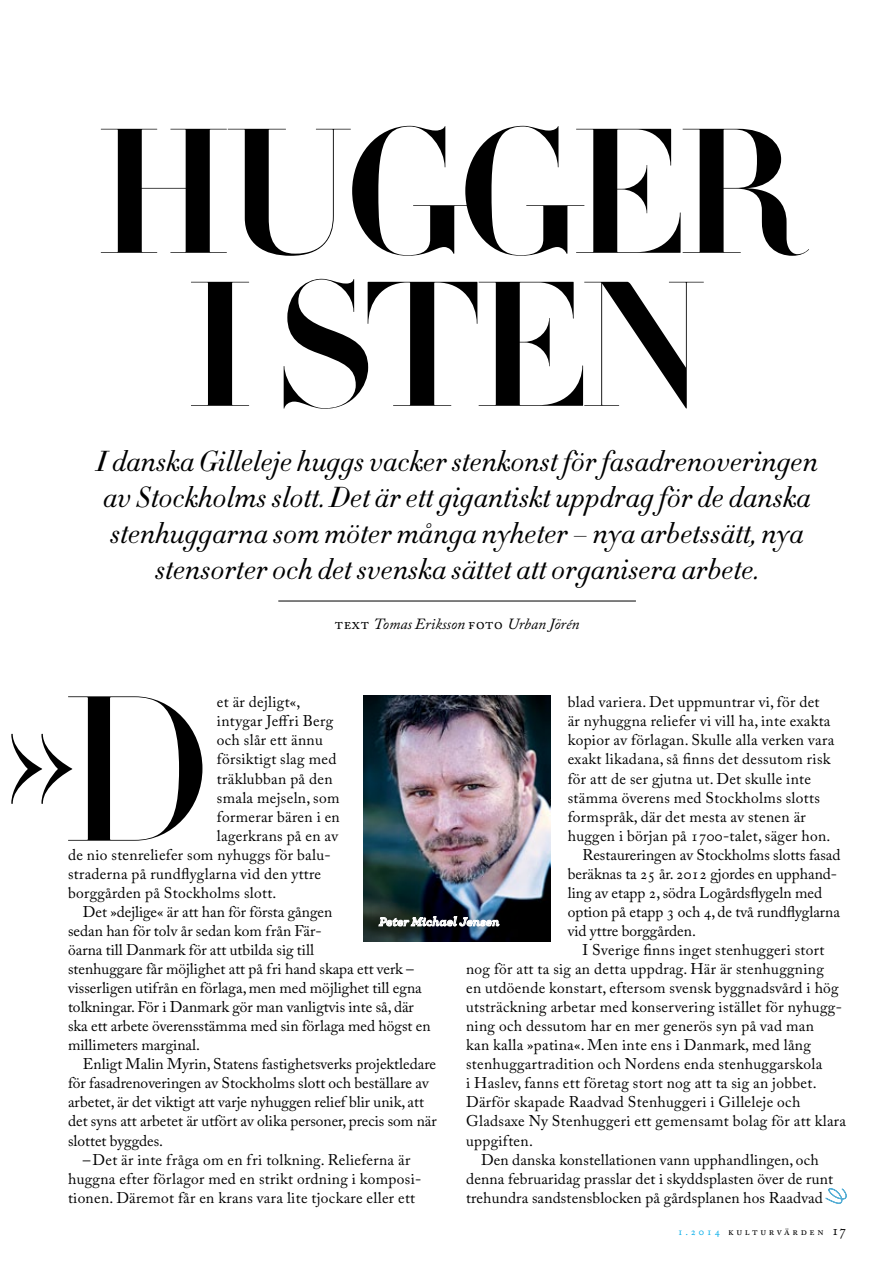
<style>
.page{position:relative;width:893px;height:1263px;background:#fff}
.page>*{position:absolute;margin:0;border:0;box-sizing:border-box;transform-origin:0 0}
.t1{font:203.55px "Didot HTF L96 Light";color:#000}
.t2{font:174.9px/153px "Didot HTF B96 Bold";letter-spacing:-.05em;color:#000;text-align:center}
.t3{font:28.5px/36px "Didot HTF L06 Light Ital";color:#000;text-align:center}
.t4{font:15.45px "Adobe Caslon Pro";letter-spacing:.01em;color:#000}
.t5{font:italic 15.45px "Adobe Caslon Pro";color:#000}
.t6{font:italic 700 12.75px "Archer";color:#fff}
.t7{font:10.5px "Adobe Caslon Pro";letter-spacing:.26em;color:#000}
.s1{font-style:normal}
.s2{color:#00ace9}
.s3{font-size:14.25px}
</style>
<div class="page">
<hr style="left:278px;top:601px;width:358px;height:1px;background:#000">
<svg style="left:11px;top:733px;width:61px;height:71px"></svg>
<svg style="left:826px;top:1188px;width:20px;height:15px"></svg>
<img style="left:363px;top:695px;width:188px;height:247px">
<div style="left:366px;top:904px;width:145px;height:34px;background:#000;opacity:.45"></div>
<svg style="left:379px;top:916px;width:120px;height:10px"></svg>
<h2 class="t2" style="left:94px;top:122px;width:710px">HUGGER<br>I STEN</h2>
<p class="t3" style="left:96px;top:445px;width:723px">I danska Gilleleje huggs vacker stenkonst för fasadrenoveringen av Stockholms slott. Det är ett gigantiskt uppdrag för de danska stenhuggarna som möter många nyheter – nya arbetssätt, nya stensorter och det svenska sättet att organisera arbete.</p>
<p class="t5" style="left:335px;top:614px;width:246px"><span class="s1">text</span> Tomas Eriksson <span class="s1">f oto</span> Urban Jörén</p>
<h1 class="t1" style="left:60px;top:645px;width:154px">D</h1>
<p class="t4" style="left:217px;top:693px;width:85px">et är dejligt«,</p>
<p class="t4" style="left:568px;top:693px;width:253px">blad variera. Det uppmuntrar vi, för det</p>
<p class="t4" style="left:568px;top:712px;width:264px">är nyhuggna reliefer vi vill ha, inte exakta</p>
<p class="t4" style="left:568px;top:731px;width:268px">kopior av förlagan. Skulle alla verken vara</p>
<p class="t4" style="left:568px;top:750px;width:265px">exakt likadana, så finns det dessutom risk</p>
<p class="t4" style="left:568px;top:769px;width:245px">för att de ser gjutna ut. Det skulle inte</p>
<p class="t4" style="left:568px;top:788px;width:254px">stämma överens med Stockholms slotts</p>
<p class="t4" style="left:568px;top:807px;width:240px">formspråk, där det mesta av stenen är</p>
<p class="t4" style="left:568px;top:826px;width:264px">huggen i början på 1700-talet, säger hon.</p>
<p class="t4" style="left:583px;top:845px;width:259px">Restaureringen av Stockholms slotts fasad</p>
<p class="t4" style="left:568px;top:864px;width:271px">beräknas ta 25 år. 2012 gjordes en upphand-</p>
<p class="t4" style="left:568px;top:883px;width:256px">ling av etapp 2, södra Logårdsflygeln med</p>
<p class="t4" style="left:568px;top:902px;width:274px">option på etapp 3 och 4, de två rundflyglarna</p>
<p class="t4" style="left:568px;top:921px;width:130px">vid yttre borggården.</p>
<p class="t4" style="left:583px;top:941px;width:243px">I Sverige finns inget stenhuggeri stort</p>
<p class="t4" style="left:466px;top:960px;width:359px">nog för att ta sig an detta uppdrag. Här är stenhuggning</p>
<p class="t4" style="left:466px;top:979px;width:374px">en utdöende konstart, eftersom svensk byggnadsvård i hög</p>
<p class="t4" style="left:466px;top:998px;width:377px">utsträckning arbetar med konservering istället för nyhugg-</p>
<p class="t4" style="left:466px;top:1017px;width:349px">ning och dessutom har en mer generös syn på vad man</p>
<p class="t4" style="left:466px;top:1036px;width:346px">kan kalla »patina«. Men inte ens i Danmark, med lång</p>
<p class="t4" style="left:466px;top:1055px;width:358px">stenhuggartradition och Nordens enda stenhuggarskola</p>
<p class="t4" style="left:466px;top:1074px;width:352px">i Haslev, fanns ett företag stort nog att ta sig an jobbet.</p>
<p class="t4" style="left:466px;top:1093px;width:336px">Därför skapade Raadvad Stenhuggeri i Gilleleje och</p>
<p class="t4" style="left:466px;top:1112px;width:382px">Gladsaxe Ny Stenhuggeri ett gemensamt bolag för att klara</p>
<p class="t4" style="left:466px;top:1131px;width:68px">uppgiften.</p>
<p class="t4" style="left:481px;top:1150px;width:339px">Den danska konstellationen vann upphandlingen, och</p>
<p class="t4" style="left:466px;top:1169px;width:368px">denna februaridag prasslar det i skyddsplasten över de runt</p>
<p class="t4" style="left:466px;top:1188px;width:377px">trehundra sandstensblocken på gårdsplanen hos Raadvad <sup>a</sup></p>
<p class="t4" style="left:217px;top:712px;width:118px">intygar Jeffri Berg</p>
<p class="t4" style="left:217px;top:731px;width:108px">och slår ett ännu</p>
<p class="t4" style="left:217px;top:750px;width:121px">försiktigt slag med</p>
<p class="t4" style="left:217px;top:769px;width:117px">träklubban på den</p>
<p class="t4" style="left:217px;top:788px;width:124px">smala mejseln, som</p>
<p class="t4" style="left:217px;top:807px;width:124px">formerar bären i en</p>
<p class="t4" style="left:217px;top:826px;width:123px">lagerkrans på en av</p>
<p class="t4" style="left:68px;top:845px;width:264px">de nio stenreliefer som nyhuggs för balu-</p>
<p class="t4" style="left:68px;top:864px;width:255px">straderna på rundflyglarna vid den yttre</p>
<p class="t4" style="left:68px;top:883px;width:210px">borggården på Stockholms slott.</p>
<p class="t4" style="left:83px;top:902px;width:251px">Det »dejlige« är att han för första gången</p>
<p class="t4" style="left:68px;top:921px;width:255px">sedan han för tolv år sedan kom från Fär-</p>
<p class="t4" style="left:68px;top:941px;width:247px">öarna till Danmark för att utbilda sig till</p>
<p class="t4" style="left:68px;top:960px;width:347px">stenhuggare får möjlighet att på fri hand skapa ett verk –</p>
<p class="t4" style="left:68px;top:979px;width:355px">visserligen utifrån en förlaga, men med möjlighet till egna</p>
<p class="t4" style="left:68px;top:998px;width:347px">tolkningar. För i Danmark gör man vanligtvis inte så, där</p>
<p class="t4" style="left:68px;top:1017px;width:364px">ska ett arbete överensstämma med sin förlaga med högst en</p>
<p class="t4" style="left:68px;top:1036px;width:133px">millimeters marginal.</p>
<p class="t4" style="left:83px;top:1055px;width:355px">Enligt Malin Myrin, Statens fastighetsverks projektledare</p>
<p class="t4" style="left:68px;top:1074px;width:363px">för fasadrenoveringen av Stockholms slott och beställare av</p>
<p class="t4" style="left:68px;top:1093px;width:357px">arbetet, är det viktigt att varje nyhuggen relief blir unik, att</p>
<p class="t4" style="left:68px;top:1112px;width:370px">det syns att arbetet är utfört av olika personer, precis som när</p>
<p class="t4" style="left:68px;top:1131px;width:97px">slottet byggdes.</p>
<p class="t4" style="left:83px;top:1150px;width:329px">–Det är inte fråga om en fri tolkning. Relieferna är</p>
<p class="t4" style="left:68px;top:1169px;width:355px">huggna efter förlagor med en strikt ordning i komposi-</p>
<p class="t4" style="left:68px;top:1188px;width:349px">tionen. Däremot får en krans vara lite tjockare eller ett</p>
<p class="t6" style="left:379px;top:911px;width:122px">Peter Michael Jensen</p>
<p class="t7" style="left:677px;top:1225px;width:170px"><span class="s2">1.2014</span> kulturvärden <span class="s3">17</span></p>
</div>
